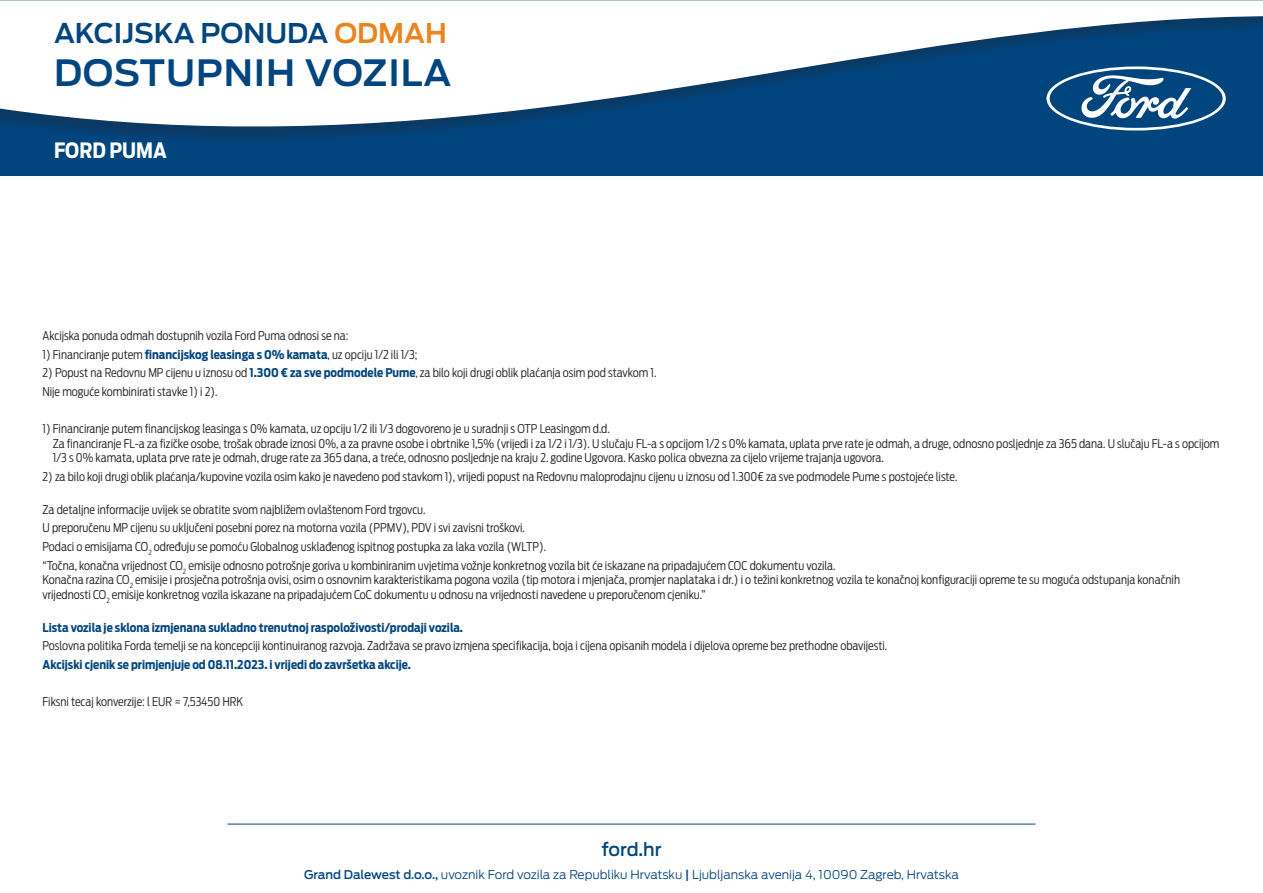
<style>
.page{position:relative;width:1263px;height:893px;background:#fff}
.page>*{position:absolute;margin:0;border:0;box-sizing:border-box;transform-origin:0 0}
.t1{font:600 36px "Ford Antenna";letter-spacing:.025em;color:#01457f}
.t2{font:600 27px "Ford Antenna";color:#01457f}
.t3{font:700 21px "Ford Antenna Cond";color:#fff}
.t4{font:500 18px "Ford Antenna";letter-spacing:-.005em;color:#01457f}
.t5{font:300 12px/18.6px "Ford Antenna Cond";color:#231f20}
.t6{font:700 12px "Ford Antenna Cond";color:#01457f}
.t7{font:300 12px "Ford Antenna";color:#01457f}
.s1{color:#ea841d}
.s2{font-weight:700;color:#01457f}
.s3{font-weight:500}
</style>
<div class="page">
<hr style="left:227px;top:824px;width:808px;height:1px;background:#01457f">
<div style="left:0;top:0;width:1263px;height:175px;background:#01457f"></div>
<div style="left:0;top:3px;width:1263px;height:142px;background:#231f20;opacity:.3"></div>
<svg style="left:0;top:0;width:1263px;height:132px;fill:#fff"></svg>
<div style="left:1042px;top:63px;width:188px;height:71px;background:#01457f;border-radius:50%"></div>
<svg style="left:1046px;top:66px;width:180px;height:65px"></svg>
<h2 class="t2" style="left:54px;top:9px;width:394px">AKCIJSKA PONUDA <span class="s1">ODMAH</span></h2>
<h1 class="t1" style="left:54px;top:41px;width:399px">DOSTUPNIH VOZILA</h1>
<h3 class="t3" style="left:54px;top:132px;width:114px">FORD PUMA</h3>
<p class="t5" style="left:43px;top:325px;width:307px">Akcijska ponuda odmah dostupnih vozila Ford Puma odnosi se na:</p>
<p class="t5" style="left:43px;top:343px;width:376px">1) Financiranje putem <span class="s2">financijskog leasinga s 0% kamata</span>, uz opciju 1/2 ili 1/3;</p>
<p class="t5" style="left:43px;top:362px;width:615px">2) Popust na Redovnu MP cijenu u iznosu od <span class="s2">1.300 € za sve podmodele Pume</span>, za bilo koji drugi oblik plaćanja osim pod stavkom 1.<br>Nije moguće kombinirati stavke 1) i 2).</p>
<p class="t5" style="left:53px;top:420px;width:1168px;line-height:14.4px;text-indent:-10px">1) Financiranje putem financijskog leasinga s 0% kamata, uz opciju 1/2 ili 1/3 dogovoreno je u suradnji s OTP Leasingom d.d.<br>Za financiranje FL-a za fizičke osobe, trošak obrade iznosi 0%, a za pravne osobe i obrtnike 1,5% (vrijedi i za 1/2 i 1/3). U slučaju FL-a s opcijom 1/2 s 0% kamata, uplata prve rate je odmah, a druge, odnosno posljednje za 365 dana. U slučaju FL-a s opcijom<br>1/3 s 0% kamata, uplata prve rate je odmah, druge rate za 365 dana, a treće, odnosno posljednje na kraju 2. godine Ugovora. Kasko polica obvezna za cijelo vrijeme trajanja ugovora.</p>
<p class="t5" style="left:43px;top:465px;width:916px">2) za bilo koji drugi oblik plaćanja/kupovine vozila osim kako je navedeno pod stavkom 1), vrijedi popust na Redovnu maloprodajnu cijenu u iznosu od 1.300€ za sve podmodele Pume s postojeće liste.</p>
<p class="t5" style="left:43px;top:499px;width:794px">Za detaljne informacije uvijek se obratite svom najbližem ovlaštenom Ford trgovcu.<br>U preporučenu MP cijenu su uključeni posebni porez na motorna vozila (PPMV), PDV i svi zavisni troškovi.<br>Podaci o emisijama CO<sub>2</sub> određuju se pomoću Globalnog usklađenog ispitnog postupka za laka vozila (WLTP).<br>“Točna, konačna vrijednost CO<sub>2</sub> emisije odnosno potrošnje goriva u kombiniranim uvjetima vožnje konkretnog vozila bit će iskazane na pripadajućem COC dokumentu vozila.</p>
<p class="t5" style="left:43px;top:571px;width:1139px;line-height:14.4px">Konačna razina CO<sub>2</sub> emisije i prosječna potrošnja ovisi, osim o osnovnim karakteristikama pogona vozila (tip motora i mjenjača, promjer naplataka i dr.) i o težini konkretnog vozila te konačnoj konfiguraciji opreme te su moguća odstupanja konačnih vrijednosti CO<sub>2</sub> emisije konkretnog vozila iskazane na pripadajućem CoC dokumentu u odnosu na vrijednosti navedene u preporučenom cjeniku.”</p>
<p class="t6" style="left:43px;top:616px;width:422px">Lista vozila je sklona izmjenana sukladno trenutnoj raspoloživosti/prodaji vozila.</p>
<p class="t5" style="left:43px;top:635px;width:846px">Poslovna politika Forda temelji se na koncepciji kontinuiranog razvoja. Zadržava se pravo izmjena specifikacija, boja i cijena opisanih modela i dijelova opreme bez prethodne obavijesti.</p>
<p class="t6" style="left:43px;top:654px;width:370px">Akcijski cjenik se primjenjuje od 08.11.2023. i vrijedi do završetka akcije.</p>
<p class="t5" style="left:43px;top:691px;width:202px">Fiksni tecaj konverzije: l EUR = 7,53450 HRK</p>
<h3 class="t4" style="left:601px;top:834px;width:62px">ford.hr</h3>
<p class="t7" style="left:304px;top:864px;width:656px"><span class="s3">Grand Dalewest d.o.o.,</span> uvoznik Ford vozila za Republiku Hrvatsku <span class="s3">|</span> Ljubljanska avenija 4, 10090 Zagreb, Hrvatska</p>
</div>
